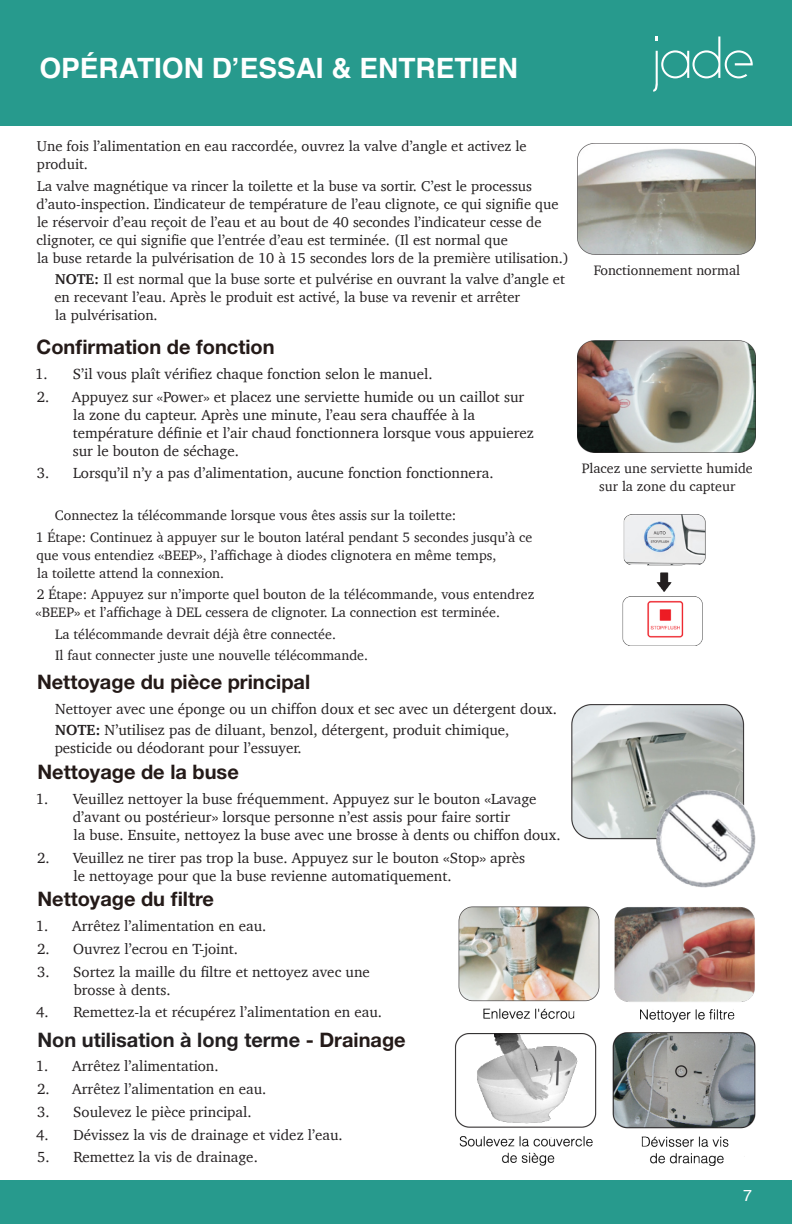
<style>
.page{position:relative;width:792px;height:1224px;background:#fff}
.page>*{position:absolute;margin:0;border:0;box-sizing:border-box;transform-origin:0 0}
.t1{font:700 28px "Helvetica";color:#fff}
.Button_names{font:700 20px "Helvetica Neue LT Std";color:#241a18}
.Button_names-2{font:700 20px "Helvetica Neue LT Std";color:#231f20}
.t2{font:16px "Helvetica";color:#fff}
.Body_Text_NO_Tabs{font:15px/18px "Charter";color:#231f20}
.Body_Text_NO_Tabs-2{font:14.6px/18px "Charter";color:#231f20}
.Body_Text_NO_Tabs-3{font:14px/18px "Charter";color:#231f20}
.s1{font-weight:700}
.s2{font-size:14px}
.s3{color:#241a18}
</style>
<div class="page">
<div style="left:0;top:0;width:792px;height:126px;background:#279a8d"></div>
<div style="left:0;top:1180px;width:792px;height:44px;background:#279a8d"></div>
<svg style="left:653px;top:36px;width:100px;height:56px"></svg>
<img style="left:577px;top:143px;width:179px;height:112px">
<img style="left:577px;top:341px;width:179px;height:111px">
<img style="left:623px;top:514px;width:83px;height:50px">
<img style="left:622px;top:596px;width:81px;height:49px">
<img style="left:648px;top:564px;width:38px;height:28px">
<img style="left:572px;top:704px;width:184px;height:183px">
<img style="left:458px;top:906px;width:297px;height:117px">
<img style="left:455px;top:1032px;width:301px;height:134px">
<p class="t1" style="left:40px;top:45px;width:480px">OPÉRATION D’ESSAI &amp; ENTRETIEN</p>
<p class="Body_Text_NO_Tabs-2" style="left:37px;top:137px;width:491px">Une fois l’alimentation en eau raccordée, ouvrez la valve d’angle et activez le produit.</p>
<p class="Body_Text_NO_Tabs-2" style="left:36px;top:176px;width:534px">La valve magnétique va rincer la toilette et la buse va sortir. C’est le processus d’auto-inspection. L’indicateur de température de l’eau clignote, ce qui signifie que le réservoir d’eau reçoit de l’eau et au bout de 40 secondes l’indicateur cesse de clignoter, ce qui signifie que l’entrée d’eau est terminée. (Il est normal que<br>la buse retarde la pulvérisation de 10 à 15 secondes lors de la première utilisation.)</p>
<p class="Body_Text_NO_Tabs-2" style="left:54px;top:270px;width:512px"><span class="s1">NOTE:</span> Il est normal que la buse sorte et pulvérise en ouvrant la valve d’angle et en recevant l’eau. Après le produit est activé, la buse va revenir et arrêter<br>la pulvérisation.</p>
<p class="Button_names" style="left:37px;top:335px;width:240px">Confirmation de fonction</p>
<p class="Body_Text_NO_Tabs" style="left:35px;top:365px;width:399px">1. S’il vous plaît vérifiez chaque fonction selon le manuel.</p>
<p class="Body_Text_NO_Tabs" style="left:73px;top:387px;width:463px;text-indent:-36px">2. Appuyez sur <span class="s2">«</span>Power<span class="s2">»</span> et placez une serviette humide ou un caillot sur la zone du capteur. Après une minute, l’eau sera chauffée à la température définie et l’air chaud fonctionnera lorsque vous appuierez sur le bouton de séchage.</p>
<p class="Body_Text_NO_Tabs" style="left:37px;top:464px;width:458px">3. Lorsqu’il n’y a pas d’alimentation, aucune fonction fonctionnera.</p>
<p class="Body_Text_NO_Tabs-3" style="left:55px;top:506px;width:403px">Connectez la télécommande lorsque vous êtes assis sur la toilette:</p>
<p class="Body_Text_NO_Tabs-3" style="left:36px;top:528px;width:498px">1 Étape: Continuez à appuyer sur le bouton latéral pendant 5 secondes jusqu’à ce que vous entendiez «BEEP», l’affichage à diodes clignotera en même temps,<br>la toilette attend la connexion.</p>
<p class="Body_Text_NO_Tabs-3" style="left:36px;top:585px;width:500px">2 Étape: Appuyez sur n’importe quel bouton de la télécommande, vous entendrez «BEEP» et l’affichage à DEL cessera de clignoter. La connection est terminée.</p>
<p class="Body_Text_NO_Tabs-3" style="left:55px;top:625px;width:282px">La télécommande devrait déjà être connectée.</p>
<p class="Body_Text_NO_Tabs-3" style="left:55px;top:646px;width:314px">Il faut connecter juste une nouvelle télécommande.</p>
<p class="Button_names" style="left:37px;top:670px;width:275px">Nettoyage du pièce principal</p>
<p class="Body_Text_NO_Tabs" style="left:55px;top:700px;width:503px">Nettoyer avec une éponge ou un chiffon doux et sec avec un détergent doux.</p>
<p class="Body_Text_NO_Tabs" style="left:55px;top:721px;width:456px"><span class="s1">NOTE:</span> N’utilisez pas de diluant, benzol, détergent, produit chimique, pesticide ou déodorant pour l’essuyer.</p>
<p class="Button_names" style="left:37px;top:760px;width:203px">Nettoyage de la buse</p>
<p class="Body_Text_NO_Tabs" style="left:73px;top:790px;width:489px;text-indent:-37px">1. Veuillez nettoyer la buse fréquemment. Appuyez sur le bouton «Lavage d’avant ou postérieur» lorsque personne n’est assis pour faire sortir<br>la buse. Ensuite, nettoyez la buse avec une brosse à dents ou chiffon doux.</p>
<p class="Body_Text_NO_Tabs" style="left:74px;top:849px;width:453px;text-indent:-37px">2. Veuillez ne tirer pas trop la buse. Appuyez sur le bouton «Stop» après le nettoyage pour que la buse revienne automatiquement.</p>
<p class="Button_names" style="left:37px;top:887px;width:178px">Nettoyage du filtre</p>
<p class="Body_Text_NO_Tabs" style="left:36px;top:917px;width:232px">1. Arrêtez l’alimentation en eau.</p>
<p class="Body_Text_NO_Tabs" style="left:37px;top:940px;width:203px">2. Ouvrez l’ecrou en T-joint.</p>
<p class="Body_Text_NO_Tabs" style="left:74px;top:962px;width:298px;text-indent:-37px">3. Sortez la maille du filtre et nettoyez avec une brosse à dents.</p>
<p class="Body_Text_NO_Tabs" style="left:36px;top:1003px;width:347px">4. Remettez-la et récupérez l’alimentation en eau.</p>
<p class="Button_names-2" style="left:37px;top:1027px;width:370px">Non utilisation à long terme <span class="s3">- Drainage</span></p>
<p class="Body_Text_NO_Tabs" style="left:36px;top:1057px;width:185px">1. Arrêtez l’alimentation.</p>
<p class="Body_Text_NO_Tabs" style="left:37px;top:1080px;width:231px">2. Arrêtez l’alimentation en eau.</p>
<p class="Body_Text_NO_Tabs" style="left:37px;top:1103px;width:216px">3. Soulevez le pièce principal.</p>
<p class="Body_Text_NO_Tabs" style="left:36px;top:1125px;width:308px">4. Dévissez la vis de drainage et videz l’eau.</p>
<p class="Body_Text_NO_Tabs" style="left:37px;top:1148px;width:222px">5. Remettez la vis de drainage.</p>
<p class="Body_Text_NO_Tabs-3" style="left:594px;top:261px;width:148px">Fonctionnement normal</p>
<p class="Body_Text_NO_Tabs-3" style="left:582px;top:459px;width:173px;text-align:center">Placez une serviette humide sur la zone du capteur</p>
<p class="t2" style="left:743px;top:1184px;width:10px">7</p>
</div>
